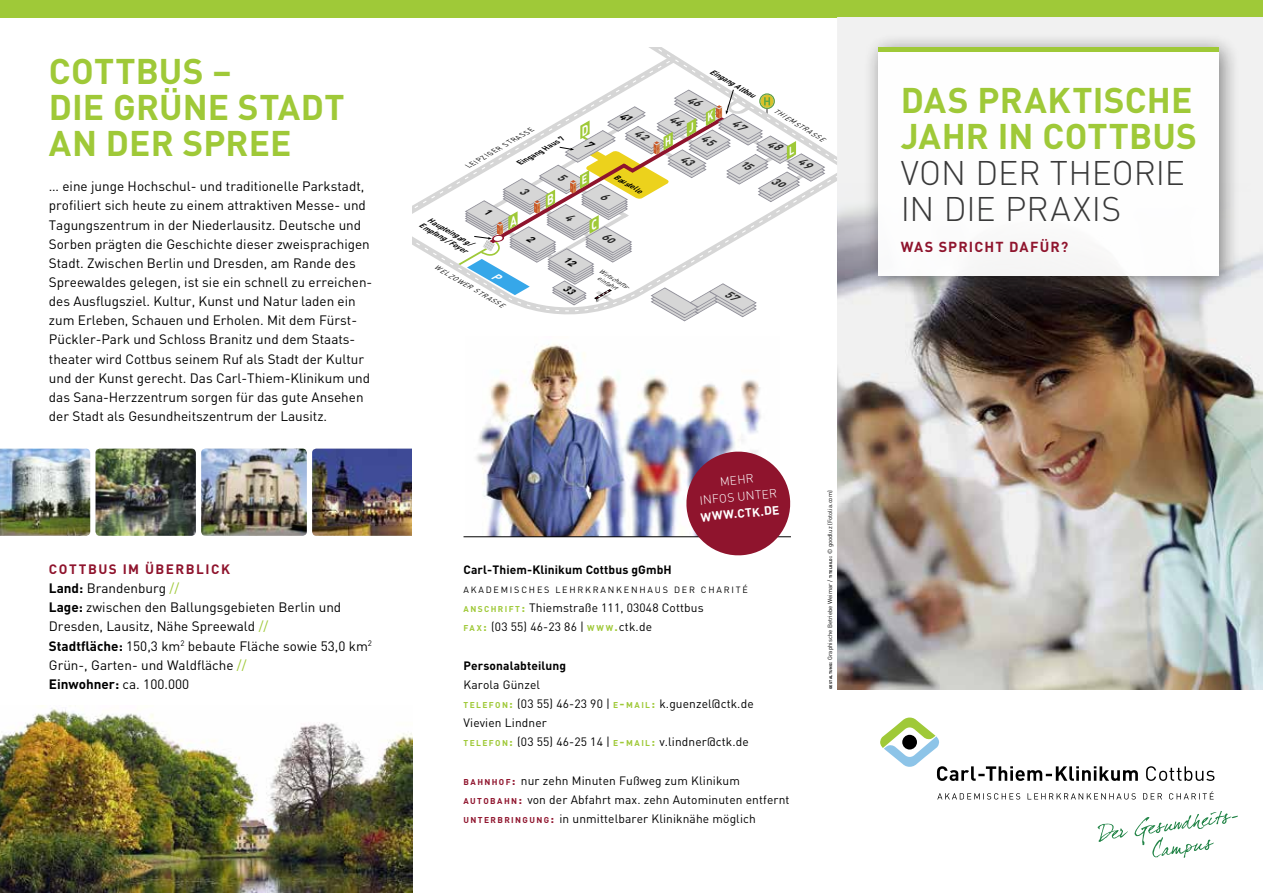
<style>
.page{position:relative;width:1263px;height:893px;background:#fff}
.page>*{position:absolute;margin:0;border:0;box-sizing:border-box;transform-origin:0 0}
.t1{font:700 35.25px/36px "DIN";letter-spacing:.005em;color:#9fc938}
.t2{font:300 33.75px/36px "DIN";color:#393939}
.t3{font:700 14.4px "DIN";color:#8f142d}
.t4{font:13.5px/19.2px "DIN";color:#000}
.t5{font:700 13.5px "DIN";color:#8f142d}
.t6{font:12px/19.2px "DIN";letter-spacing:.01em;color:#000}
.t7{font:700 12px "DIN";letter-spacing:.01em;color:#000}
.t8{font:300 12px/17px "DIN";color:#fff;text-align:center}
.t9{font:700 12px "DIN";color:#fff}
.t10{font:9px "DIN";letter-spacing:.2em;color:#000}
.t11{font:italic 700 7.35px/8.4px "DIN";color:#000;text-align:right}
.t12{font:italic 6.75px "DIN";color:#000}
.t13{font:italic 6.15px/6.9px "DIN";color:#000}
.t14{font:6px "DIN";color:#000}
.s1{font-weight:700}
.s2{color:#9fc938}
.s3{font-weight:700;font-size:8.4px;color:#9fc938}
.s4{font-weight:700;color:#9fc938}
.s5{font-weight:700;font-size:8.4px;color:#8f142d}
.s6{font-weight:700;color:#8f142d}
.s7{font-weight:700;font-size:3.75px}
</style>
<div class="page">
<img style="left:476px;top:344px;width:285px;height:192px">
<img style="left:838px;top:325px;width:425px;height:364px">
<div style="left:0;top:0;width:1263px;height:17px;background:#9fc938"></div>
<hr style="left:463px;top:536px;width:328px;height:1px;background:#000">
<svg style="left:838px;top:17px;width:425px;height:308px;fill:#f1f1f1"></svg>
<div style="left:863px;top:32px;width:378px;height:265px;background:#000;opacity:.5"></div>
<div style="left:873px;top:44px;width:347px;height:233px;background:#fff"></div>
<div style="left:879px;top:47px;width:340px;height:5px;background:#9fc938"></div>
<img style="left:0;top:449px;width:90px;height:87px">
<img style="left:201px;top:449px;width:106px;height:87px">
<img style="left:96px;top:449px;width:100px;height:87px">
<img style="left:312px;top:449px;width:100px;height:87px">
<img style="left:0;top:705px;width:412px;height:188px">
<svg style="left:880px;top:717px;width:334px;height:64px"></svg>
<svg style="left:937px;top:791px;width:277px;height:8px"></svg>
<svg style="left:1097px;top:811px;width:141px;height:47px"></svg>
<svg style="left:412px;top:48px;width:426px;height:274px"></svg>
<svg style="left:684px;top:449px;width:107px;height:107px"></svg>
<h1 class="t1" style="left:49px;top:52px;width:45px">Cottbus</h1>
<h1 class="t1" style="left:212px;top:52px;width:21px">–</h1>
<h1 class="t1" style="left:49px;top:88px;width:233px;text-indent:64px">grüne Stadt an der</h1>
<h1 class="t1" style="left:49px;top:88px;width:18px">die</h1>
<h1 class="t1" style="left:183px;top:124px;width:43px">Spree</h1>
<p class="t4" style="left:49px;top:177px;width:325px">… eine junge Hochschul- und traditionelle Parkstadt, profiliert sich heute zu einem attraktiven Messe- und Tagungszentrum in der Niederlausitz. Deutsche und Sorben prägten die Geschichte dieser zweisprachigen Stadt. Zwischen Berlin und Dresden, am Rande des Spreewaldes gelegen, ist sie ein schnell zu erreichen&shy;des Ausflugsziel. Kultur, Kunst und Natur laden ein zum Erleben, Schauen und Erholen. Mit dem Fürst-Pückler-Park und Schloss Branitz und dem Staats&shy;theater wird Cottbus seinem Ruf als Stadt der Kultur und der Kunst gerecht. Das Carl-Thiem-Klinikum und das Sana-Herzzentrum sorgen für das gute Ansehen der Stadt als Gesundheitszentrum der Lausitz.</p>
<p class="t5" style="left:49px;top:560px;width:11px">cottbus</p>
<p class="t5" style="left:123px;top:560px;width:44px">im überb</p>
<p class="t5" style="left:196px;top:560px;width:19px">lick</p>
<p class="t4" style="left:49px;top:578px;width:325px"><span class="s1">Land:</span> Brandenburg <span class="s2">//<br></span><span class="s1">Lage:</span> zwischen den Ballungsgebieten Berlin und Dresden, Lausitz, Nähe Spreewald <span class="s2">//<br></span><span class="s1">Stadtfläche:</span> 150,3 km<sup>2</sup> bebaute Fläche sowie 53,0 km<sup>2<br></sup>Grün-, Garten- und Waldfläche <span class="s2">//<br></span><span class="s1">Einwohner:</span> ca. 100.000</p>
<p class="t12" style="left:466px;top:163px;width:78px;rotate:-30deg">LEIPZIGER STRASSE</p>
<p class="t11" style="left:517px;top:159px;width:53px;rotate:-30deg">Eingang Haus 7</p>
<p class="t11" style="left:426px;top:213px;width:57px;rotate:30deg">Haupteingang /<br>Empfang / Foyer</p>
<p class="t12" style="left:437px;top:263px;width:80px;rotate:30deg">WELZOWER STRASSE</p>
<p class="t11" style="left:617px;top:172px;width:32px;rotate:30deg">Baustelle</p>
<p class="t13" style="left:603px;top:268px;width:34px;text-indent:-2px;rotate:30deg">Wirtschafts&shy;einfahrt</p>
<p class="t11" style="left:713px;top:67px;width:52px;rotate:30deg">Eingang Altbau</p>
<p class="t12" style="left:776px;top:106px;width:59px;rotate:31deg">THIEMSTRASSE</p>
<p class="t8" style="left:697px;top:475px;width:79px;rotate:-6deg">MEHR<br>INFOS UNTER</p>
<p class="t9" style="left:733px;top:506px;width:47px;rotate:-6deg">.CTK.DE</p>
<p class="t7" style="left:463px;top:562px;width:210px">Carl-Thiem-Klinikum Cottbus gGmbH</p>
<p class="t10" style="left:463px;top:584px;width:286px">AKADEMISCHES LEHRKRANKENHAUS DER CHARITÉ</p>
<p class="t6" style="left:463px;top:598px;width:242px"><span class="s3">A N S C H R I F T</span> <span class="s4">:</span> Thiemstraße 111, 03048 Cottbus<br><span class="s3">F A X</span> <span class="s4">:</span> (03 55) 46-23 86 | <span class="s3">W W W</span><span class="s4">.</span>ctk.de</p>
<p class="t7" style="left:463px;top:658px;width:104px">Personalabteilung</p>
<p class="t6" style="left:463px;top:675px;width:292px">Karola Günzel<br><span class="s3">T E L E F O N</span> <span class="s4">:</span> (03 55) 46-23 90 | <span class="s3">E</span><span class="s4">-</span> <span class="s3">M A I L</span> <span class="s4">:</span> k.guenzel@ctk.de Vievien Lindner<br><span class="s3">T E L E F O N</span> <span class="s4">:</span> (03 55) 46-25 14 | <span class="s3">E</span><span class="s4">-</span> <span class="s3">M A I L</span> <span class="s4">:</span> v.lindner@ctk.de</p>
<p class="t6" style="left:463px;top:770px;width:328px"><span class="s5">B A H N H O F</span> <span class="s6">:</span> nur zehn Minuten Fußweg zum Klinikum<br><span class="s5">A U T O B A H N</span> <span class="s6">:</span> von der Abfahrt max. zehn Autominuten entfernt<br><span class="s5">U N T E R B R I N G U N G</span><span class="s6">:</span> in unmittelbarer Kliniknähe möglich</p>
<p class="t14" style="left:826px;top:689px;width:201px;rotate:-90deg"><span class="s7">GESTALTUNG</span><span class="s1">:</span> Graphische Betriebe Weimar / <span class="s7">TITELBILD</span><span class="s1">:</span> © goodluz (Fotolia.com)</p>
<h1 class="t1" style="left:901px;top:81px;width:298px">DAS PRAKTISCHE<br>JAHR IN COTTBUS</h1>
<h2 class="t2" style="left:901px;top:155px;width:286px">VON DER THEORIE<br>IN DIE PRAXIS</h2>
<p class="t3" style="left:901px;top:238px;width:49px">was spricht</p>
<p class="t3" style="left:1009px;top:238px;width:61px">dafür?</p>
</div>
